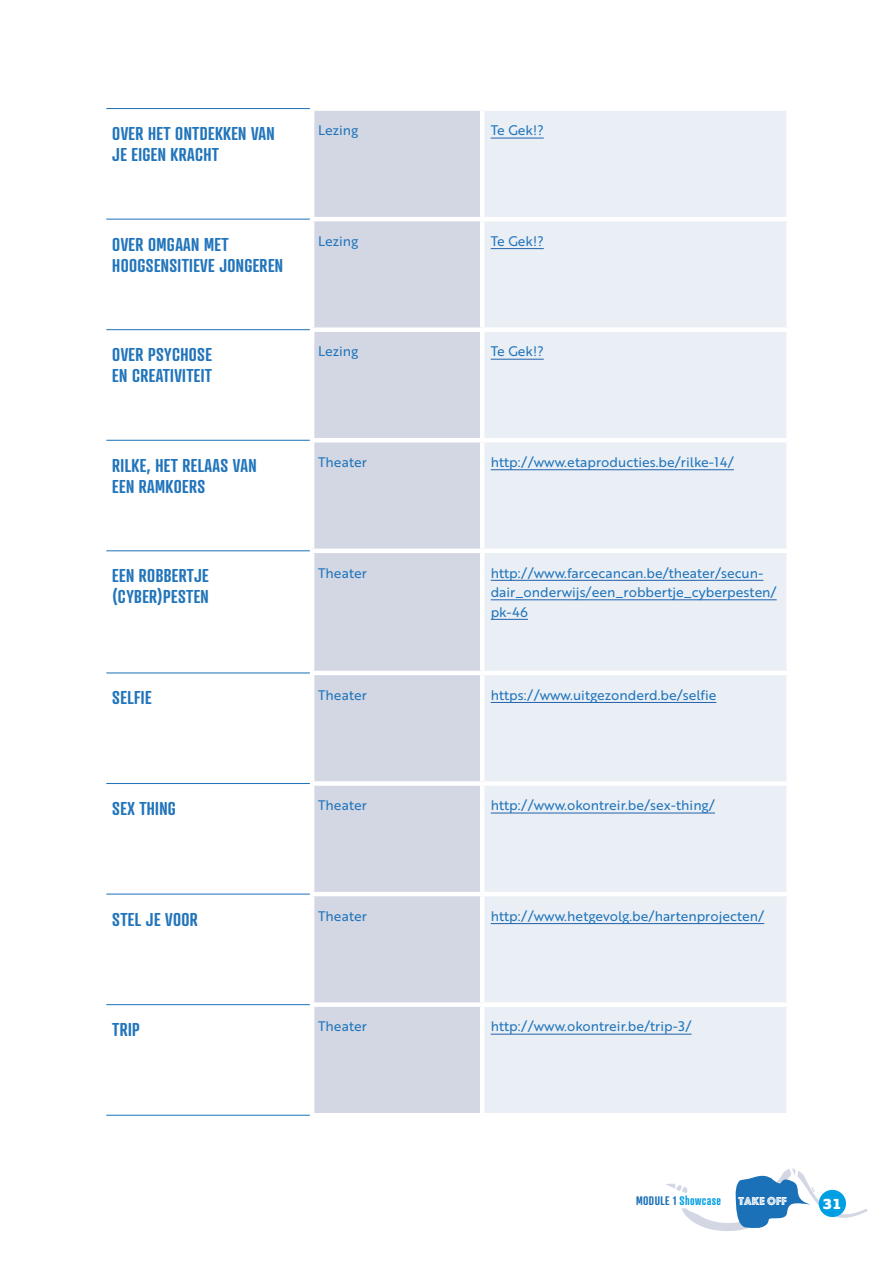
<style>
.page{position:relative;width:893px;height:1263px;background:#fff}
.page>*{position:absolute;margin:0;border:0;box-sizing:border-box;transform-origin:0 0}
.t1{font:600 18px/21px "Atrament";letter-spacing:.02em;color:#2275bb}
.t2{font:900 15px "Lexia";color:#fff}
.t3{font:13.5px/19.5px "Brother 1816 Regular";color:#2275bb}
.t4{font:600 12px "Atrament";letter-spacing:.03em;color:#009ee3}
.t5{font:12px "Phosphate Inline";color:#fff}
.s1{color:#1b71b8}
</style>
<div class="page">
<svg style="left:665px;top:1168px;width:203px;height:63px"></svg>
<div style="left:819px;top:1190px;width:27px;height:27px;background:#009ee3;border-radius:50%"></div>
<div style="left:314px;top:111px;width:166px;height:1002px;background:#d3d7e3"></div>
<div style="left:484px;top:111px;width:302px;height:1002px;background:#eaeff5"></div>
<hr style="left:310px;top:217px;width:172px;height:4px;background:#fff">
<hr style="left:482px;top:217px;width:309px;height:4px;background:#fff">
<div style="left:310px;top:327px;width:172px;height:5px;background:#fff"></div>
<div style="left:482px;top:327px;width:309px;height:5px;background:#fff"></div>
<hr style="left:310px;top:438px;width:172px;height:4px;background:#fff">
<hr style="left:482px;top:438px;width:309px;height:4px;background:#fff">
<hr style="left:310px;top:549px;width:172px;height:4px;background:#fff">
<hr style="left:482px;top:549px;width:309px;height:4px;background:#fff">
<hr style="left:310px;top:671px;width:172px;height:4px;background:#fff">
<hr style="left:482px;top:671px;width:309px;height:4px;background:#fff">
<div style="left:310px;top:781px;width:172px;height:5px;background:#fff"></div>
<div style="left:482px;top:781px;width:309px;height:5px;background:#fff"></div>
<hr style="left:310px;top:892px;width:172px;height:4px;background:#fff">
<hr style="left:482px;top:892px;width:309px;height:4px;background:#fff">
<div style="left:310px;top:1002px;width:172px;height:5px;background:#fff"></div>
<div style="left:482px;top:1002px;width:309px;height:5px;background:#fff"></div>
<hr style="left:106px;top:108px;width:204px;height:1px;background:#1b71b8">
<hr style="left:106px;top:219px;width:204px;height:1px;background:#1b71b8">
<hr style="left:106px;top:329px;width:204px;height:1px;background:#1b71b8">
<hr style="left:106px;top:440px;width:204px;height:1px;background:#1b71b8">
<hr style="left:106px;top:550px;width:204px;height:1px;background:#1b71b8">
<hr style="left:106px;top:673px;width:204px;height:1px;background:#1b71b8">
<hr style="left:106px;top:783px;width:204px;height:1px;background:#1b71b8">
<hr style="left:106px;top:894px;width:204px;height:1px;background:#1b71b8">
<hr style="left:106px;top:1004px;width:204px;height:1px;background:#1b71b8">
<hr style="left:106px;top:1115px;width:204px;height:1px;background:#1b71b8">
<hr style="left:491px;top:138px;width:53px;height:1px;background:#2262ac">
<hr style="left:491px;top:248px;width:53px;height:1px;background:#2262ac">
<hr style="left:491px;top:359px;width:53px;height:1px;background:#2262ac">
<hr style="left:491px;top:469px;width:243px;height:1px;background:#2262ac">
<hr style="left:491px;top:580px;width:272px;height:1px;background:#2262ac">
<hr style="left:491px;top:599px;width:286px;height:1px;background:#2262ac">
<hr style="left:491px;top:619px;width:37px;height:1px;background:#2262ac">
<hr style="left:491px;top:702px;width:225px;height:1px;background:#2262ac">
<hr style="left:491px;top:813px;width:224px;height:1px;background:#2262ac">
<hr style="left:491px;top:923px;width:273px;height:1px;background:#2262ac">
<hr style="left:491px;top:1034px;width:201px;height:1px;background:#2262ac">
<h1 class="t1" style="left:112px;top:123px;width:164px">OVER HET ONTDEKKEN VAN<br>JE EIGEN KRACHT</h1>
<p class="t3" style="left:318px;top:120px;width:42px">Lezing</p>
<p class="t3" style="left:491px;top:120px;width:55px">Te Gek!?</p>
<h1 class="t1" style="left:112px;top:233px;width:172px">OVER OMGAAN MET<br>HOOGSENSITIEVE JONGEREN</h1>
<p class="t3" style="left:318px;top:231px;width:42px">Lezing</p>
<p class="t3" style="left:491px;top:231px;width:55px">Te Gek!?</p>
<h1 class="t1" style="left:112px;top:344px;width:101px">OVER PSYCHOSE<br>EN CREATIVITEIT</h1>
<p class="t3" style="left:318px;top:341px;width:42px">Lezing</p>
<p class="t3" style="left:491px;top:341px;width:55px">Te Gek!?</p>
<h1 class="t1" style="left:112px;top:454px;width:146px">RILKE, HET RELAAS VAN<br>EEN RAMKOERS</h1>
<p class="t3" style="left:318px;top:452px;width:50px">Theater</p>
<p class="t3" style="left:491px;top:452px;width:245px">http://www.etaproducties.be/rilke-14/</p>
<h1 class="t1" style="left:112px;top:565px;width:98px">EEN ROBBERTJE (CYBER)PESTEN</h1>
<p class="t3" style="left:318px;top:562px;width:50px">Theater</p>
<p class="t3" style="left:491px;top:562px;width:288px">http://www.farcecancan.be/theater/secun&shy;dair_onderwijs/een_robbertje_cyberpesten/ pk-46</p>
<h1 class="t1" style="left:112px;top:687px;width:41px">SELFIE</h1>
<p class="t3" style="left:318px;top:684px;width:50px">Theater</p>
<p class="t3" style="left:491px;top:684px;width:227px">https://www.uitgezonderd.be/selfie</p>
<h1 class="t1" style="left:112px;top:797px;width:65px">SEX THING</h1>
<p class="t3" style="left:318px;top:795px;width:50px">Theater</p>
<p class="t3" style="left:491px;top:795px;width:226px">http://www.okontreir.be/sex-thing/</p>
<h1 class="t1" style="left:112px;top:908px;width:87px">STEL JE VOOR</h1>
<p class="t3" style="left:318px;top:906px;width:50px">Theater</p>
<p class="t3" style="left:491px;top:906px;width:275px">http://www.hetgevolg.be/hartenprojecten/</p>
<h1 class="t1" style="left:112px;top:1019px;width:29px">TRIP</h1>
<p class="t3" style="left:318px;top:1016px;width:50px">Theater</p>
<p class="t3" style="left:491px;top:1016px;width:202px">http://www.okontreir.be/trip-3/</p>
<p class="t4" style="left:636px;top:1193px;width:86px"><span class="s1">MODULE 1</span> Showcase</p>
<p class="t5" style="left:739px;top:1192px;width:50px">TAKE OFF</p>
<p class="t2" style="left:823px;top:1193px;width:20px">31</p>
</div>
